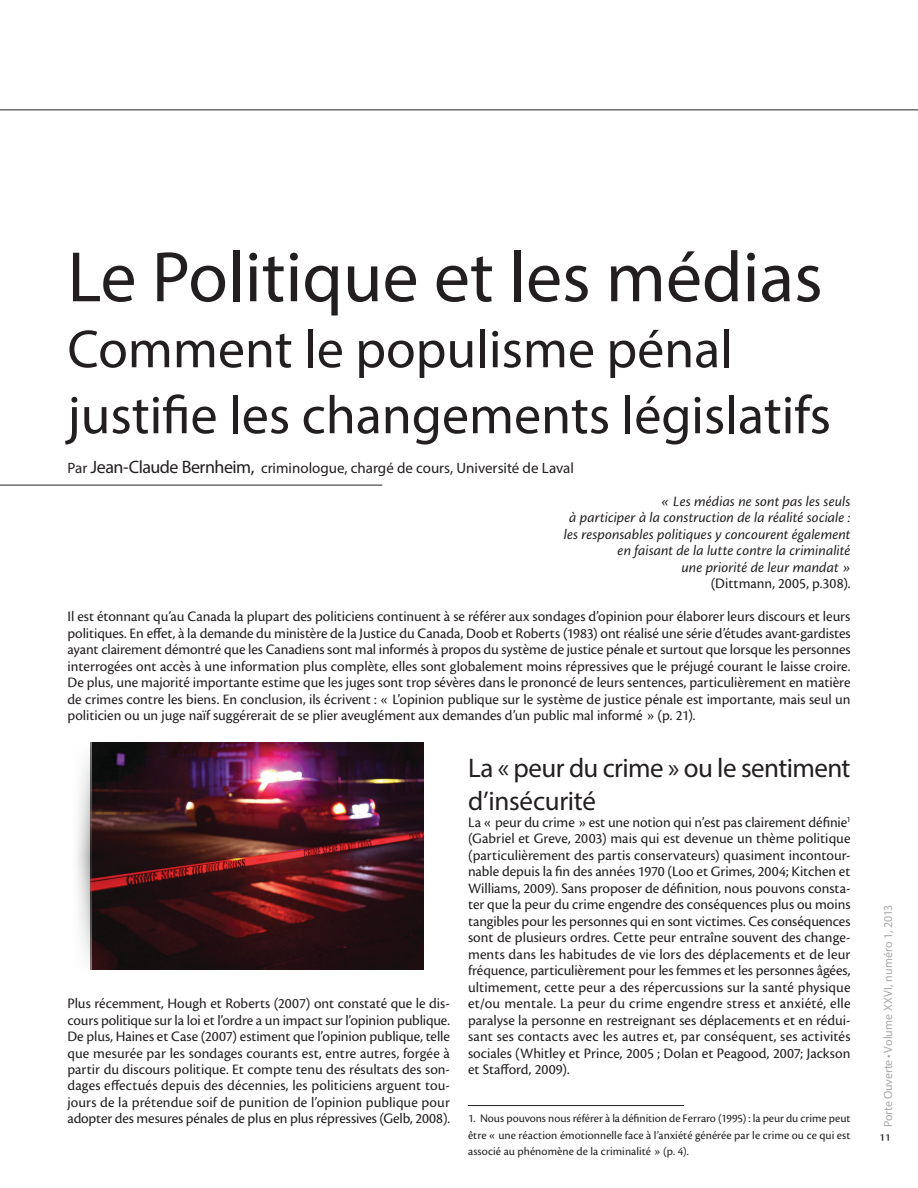
<style>
.page{position:relative;width:918px;height:1188px;background:#fff}
.page>*{position:absolute;margin:0;border:0;box-sizing:border-box;transform-origin:0 0}
.t1{font:72px "Myriad Pro";color:#231f20}
.t2{font:54px/66px "Myriad Pro";color:#231f20}
.t3{font:27px/33px "Myriad Pro";letter-spacing:-.02em;color:#231f20}
.t4{font:15px/16.5px "Cronos Pro";letter-spacing:-.005em;color:#231f20;text-align:justify}
.t5{font:italic 15px/16.5px "Cronos Pro";letter-spacing:.005em;color:#231f20;text-align:right}
.t6{font:15px "Myriad Pro";color:#231f20}
.t7{font:15px "Stone Sans Std Phonetic";color:#231f20}
.t8{font:12px/16.5px "Cronos Pro";letter-spacing:.005em;color:#231f20;text-align:justify}
.t9{font:12px "Myriad Pro";letter-spacing:.005em;color:#a7a9ac}
.s1{font-size:18px}
</style>
<div class="page">
<hr style="left:0;top:110px;width:918px;height:1px;background:#231f20">
<hr style="left:468px;top:1105px;width:216px;height:1px;background:#231f20">
<hr style="left:0;top:485px;width:382px;height:1px;background:#231f20">
<img style="left:92px;top:743px;width:331px;height:227px">
<svg style="left:76px;top:742px;width:16px;height:228px"></svg>
<h1 class="t1" style="left:68px;top:233px;width:757px">Le Politique et les médias</h1>
<h2 class="t2" style="left:68px;top:315px;width:765px">Comment le populisme pénal justifie les changements législatifs</h2>
<p class="t6" style="left:68px;top:459px;width:508px">Par <span class="s1">Jean-Claude Bernheim,</span> criminologue, chargé de cours, Université de Laval</p>
<p class="t5" style="left:564px;top:493px;width:288px">« Les médias ne sont pas les seuls<br>à participer à la construction de la réalité sociale : les responsables politiques y concourent également en faisant de la lutte contre la criminalité<br>une priorité de leur mandat »</p>
<p class="t4" style="left:711px;top:575px;width:141px">(Dittmann, 2005, p.308).</p>
<p class="t4" style="left:67px;top:608px;width:785px">Il est étonnant qu’au Canada la plupart des politiciens continuent à se référer aux sondages d’opinion pour élaborer leurs discours et leurs politiques. En effet, à la demande du ministère de la Justice du Canada, Doob et Roberts (1983) ont réalisé une série d’études avant-gardistes ayant clairement démontré que les Canadiens sont mal informés à propos du système de justice pénale et surtout que lorsque les personnes interrogées ont accès à une information plus complète, elles sont globalement moins répressives que le préjugé courant le laisse croire.<br>De plus, une majorité importante estime que les juges sont trop sévères dans le prononcé de leurs sentences, particulièrement en matière de crimes contre les biens. En conclusion, ils écrivent : « L’opinion publique sur le système de justice pénale est importante, mais seul un politicien ou un juge naïf suggérerait de se plier aveuglément aux demandes d’un public mal informé » (p. 21).</p>
<p class="t4" style="left:67px;top:995px;width:384px">Plus récemment, Hough et Roberts (2007) ont constaté que le dis&shy;cours politique sur la loi et l’ordre a un impact sur l’opinion publique.<br>De plus, Haines et Case (2007) estiment que l’opinion publique, telle que mesurée par les sondages courants est, entre autres, forgée à partir du discours politique. Et compte tenu des résultats des son&shy;dages effectués depuis des décennies, les politiciens arguent tou&shy;jours de la prétendue soif de punition de l’opinion publique pour adopter des mesures pénales de plus en plus répressives (Gelb, 2008).</p>
<h3 class="t3" style="left:468px;top:751px;width:384px">La « peur du crime » ou le sentiment d’insécurité</h3>
<p class="t4" style="left:468px;top:814px;width:384px">La « peur du crime » est une notion qui n’est pas clairement définie<sup>1 </sup>(Gabriel et Greve, 2003) mais qui est devenue un thème politique (particulièrement des partis conservateurs) quasiment incontour&shy;nable depuis la fin des années 1970 (Loo et Grimes, 2004; Kitchen et Williams, 2009). Sans proposer de définition, nous pouvons consta&shy;ter que la peur du crime engendre des conséquences plus ou moins tangibles pour les personnes qui en sont victimes. Ces conséquences sont de plusieurs ordres. Cette peur entraîne souvent des change&shy;ments dans les habitudes de vie lors des déplacements et de leur fréquence, particulièrement pour les femmes et les personnes âgées, ultimement, cette peur a des répercussions sur la santé physique et/ou mentale. La peur du crime engendre stress et anxiété, elle paralyse la personne en restreignant ses déplacements et en rédui&shy;sant ses contacts avec les autres et, par conséquent, ses activités sociales (Whitley et Prince, 2005 ; Dolan et Peagood, 2007; Jackson et Stafford, 2009).</p>
<p class="t8" style="left:468px;top:1110px;width:384px">1. Nous pouvons nous référer à la définition de Ferraro (1995) : la peur du crime peut être « une réaction émotionnelle face à l’anxiété générée par le crime ou ce qui est associé au phénomène de la criminalité » (p. 4).</p>
<p class="t9" style="left:881px;top:1127px;width:224px;rotate:-90deg">Porte Ouverte • Volume XXVI, numéro 1, 2013</p>
<p class="t7" style="left:880px;top:1131px;width:13px">11</p>
</div>
